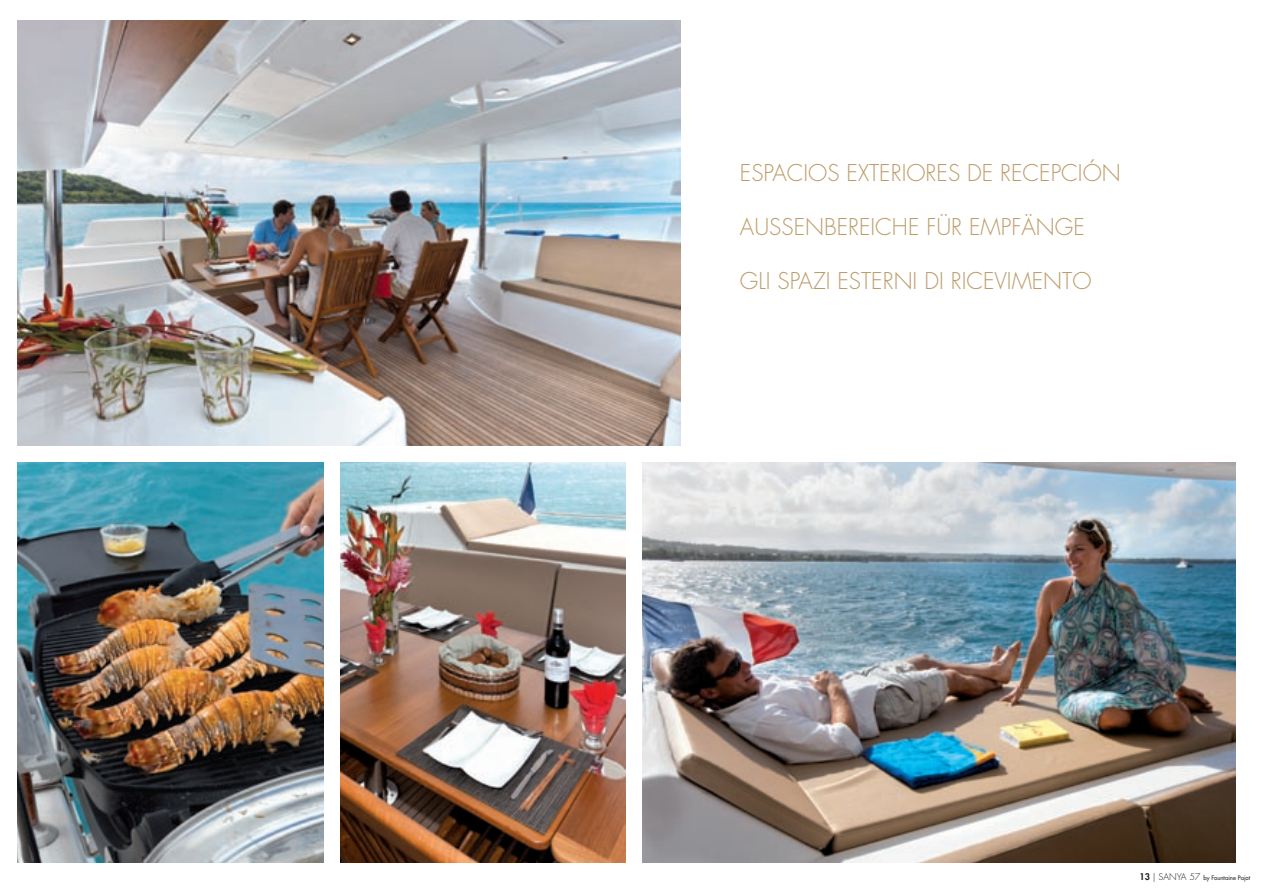
<style>
.page{position:relative;width:1263px;height:893px;background:#fff}
.page>*{position:absolute;margin:0;border:0;box-sizing:border-box;transform-origin:0 0}
.t1{font:300 22.5px "Futura";color:#bc9b69}
.t2{font:300 9px "Futura";color:#231f20}
.t3{font:6px "Futura";color:#231f20}
.s1{font-weight:800}
.s2{font-weight:300;font-size:9px}
</style>
<div class="page">
<img style="left:17px;top:20px;width:663px;height:426px">
<img style="left:642px;top:463px;width:593px;height:399px">
<img style="left:17px;top:463px;width:306px;height:399px">
<img style="left:340px;top:463px;width:285px;height:399px">
<p class="t1" style="left:740px;top:159px;width:61px">ESPACIOS</p>
<p class="t1" style="left:847px;top:159px;width:35px">EXTERIORES</p>
<p class="t1" style="left:967px;top:159px;width:46px">DE RECEPCI</p>
<p class="t1" style="left:1083px;top:159px;width:40px">ÓN</p>
<p class="t1" style="left:740px;top:213px;width:14px">AUSSE</p>
<p class="t1" style="left:805px;top:213px;width:32px">NBEREICHE</p>
<p class="t1" style="left:926px;top:213px;width:144px">F ÜR EMPFÄNGE</p>
<p class="t1" style="left:740px;top:267px;width:110px">GLI SPAZI ESTER</p>
<p class="t1" style="left:894px;top:267px;width:70px">NIDI RICEVIME</p>
<p class="t1" style="left:1043px;top:267px;width:35px">NTO</p>
<p class="t2" style="left:1139px;top:871px;width:31px"><span class="s1">13</span> | SANYA</p>
<p class="t3" style="left:1189px;top:874px;width:62px"><span class="s2">57</span> by Fountaine Pajot</p>
</div>
